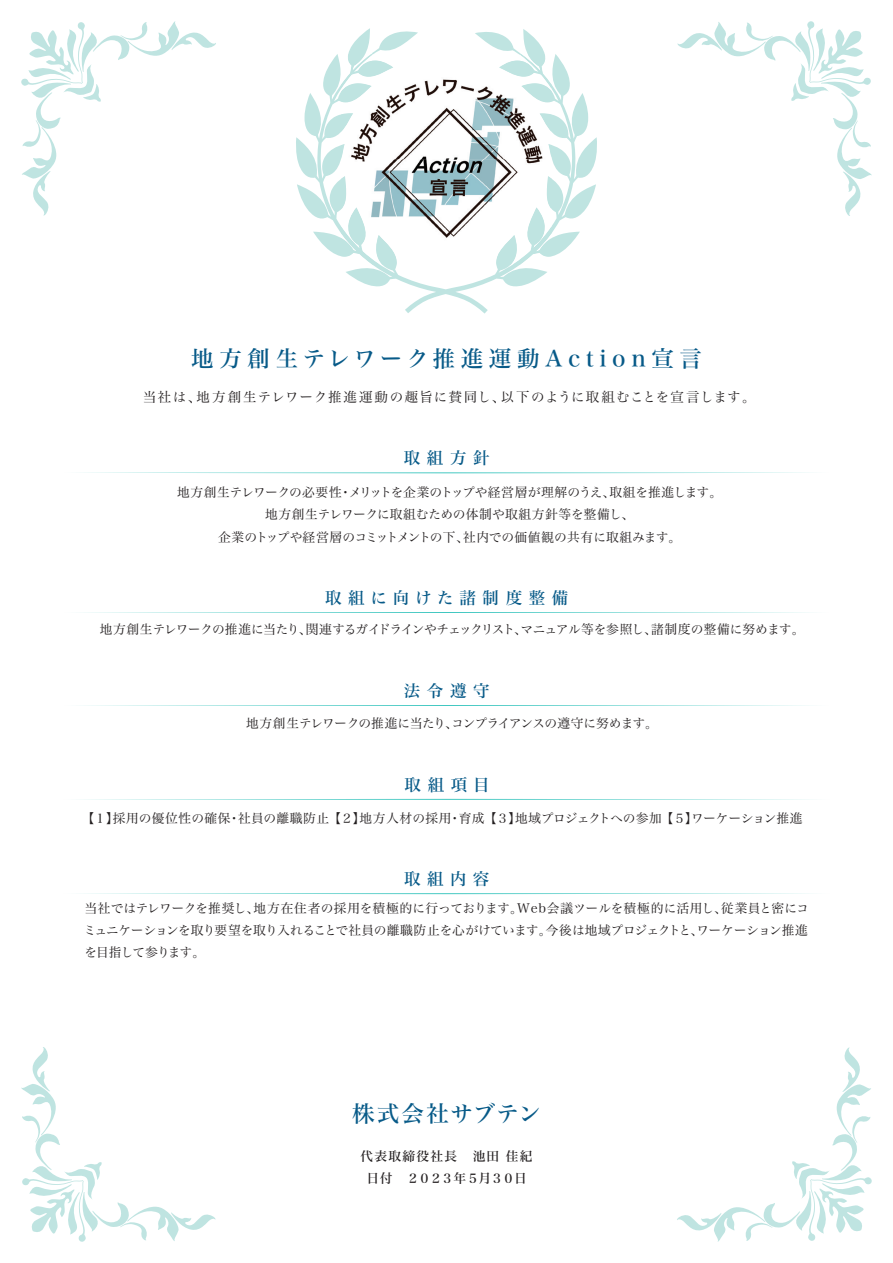
<style>
.page{position:relative;width:893px;height:1263px;background:#fff}
.page>*{position:absolute;margin:0;border:0;box-sizing:border-box;transform-origin:0 0}
.t1{font:22.5px "Hira Min Std N W5";letter-spacing:.25em;color:#075a88}
.t2{font:22.5px "Hira Min Std N W5";letter-spacing:.07em;color:#075a88}
.t3{font:16.5px "Hira Min Std N W5";letter-spacing:.4em;color:#075a88}
.t4{font:16.5px "Hira Min Std N W5";letter-spacing:.38em;color:#075a88}
.t5{font:13.5px "Hira Min Std N W3";letter-spacing:.085em;color:#231f20}
.t6{font:12.75px/22.4px "Hira Min Std N W3";letter-spacing:-.015em;color:#231f20;text-align:center}
.t7{font:12.75px "Hira Min Std N W3";letter-spacing:.015em;color:#231f20}
.t8{font:12.75px "Hira Min Std N W3";letter-spacing:-.035em;color:#231f20}
.t9{font:12.75px "Hira Min Std N W3";letter-spacing:-.045em;color:#231f20}
.t10{font:12.75px/22.4px "Hira Min Std N W5";letter-spacing:.02em;color:#231f20;text-align:center}
</style>
<div class="page">
<svg style="left:296px;top:28px;width:301px;height:286px"></svg>
<svg style="left:21px;top:21px;width:195px;height:195px"></svg>
<svg style="left:677px;top:21px;width:195px;height:195px"></svg>
<svg style="left:677px;top:1047px;width:195px;height:195px"></svg>
<svg style="left:21px;top:1047px;width:195px;height:195px"></svg>
<svg style="left:84px;top:472px;width:725px;height:1px"></svg>
<svg style="left:84px;top:612px;width:725px;height:1px"></svg>
<svg style="left:84px;top:705px;width:725px;height:1px"></svg>
<img style="left:394px;top:54px;width:105px;height:198px">
<img style="left:341px;top:54px;width:53px;height:211px">
<img style="left:499px;top:54px;width:52px;height:211px">
<img style="left:393px;top:252px;width:106px;height:13px">
<svg style="left:84px;top:893px;width:725px;height:1px"></svg>
<svg style="left:84px;top:799px;width:725px;height:1px"></svg>
<h1 class="t1" style="left:191px;top:342px;width:512px">地方創生テレワーク推進運動Action宣言</h1>
<p class="t5" style="left:143px;top:387px;width:614px">当社は、地方創生テレワーク推進運動の趣旨に賛同し、以下のように取組むことを宣言します。</p>
<p class="t3" style="left:404px;top:446px;width:87px">取組方針</p>
<p class="t6" style="left:177px;top:481px;width:547px">地方創生テレワークの必要性・メリットを企業のトップや経営層が理解のうえ、取組を推進します。地方創生テレワークに取組むための体制や取組方針等を整備し、<br>企業のトップや経営層のコミットメントの下、社内での価値観の共有に取組みます。</p>
<p class="t4" style="left:325px;top:586px;width:245px">取組に向けた諸制度整備</p>
<p class="t8" style="left:100px;top:620px;width:706px">地方創生テレワークの推進に当たり、関連するガイドラインやチェックリスト、マニュアル等を参照し、諸制度の整備に努めます。</p>
<p class="t3" style="left:404px;top:679px;width:87px">法令遵守</p>
<p class="t9" style="left:246px;top:714px;width:413px">地方創生テレワークの推進に当たり、コンプライアンスの遵守に努めます。</p>
<p class="t3" style="left:405px;top:773px;width:87px">取組項目</p>
<p class="t7" style="left:82px;top:809px;width:722px">【１】採用の優位性の確保・社員の離職防止 【２】地方人材の採用・育成 【３】地域プロジェクトへの参加 【５】ワーケーション推進</p>
<p class="t3" style="left:404px;top:867px;width:87px">取組内容</p>
<p class="t6" style="left:84px;top:896px;width:727px;text-align:justify">当社ではテレワークを推奨し、地方在住者の採用を積極的に行っております。Web会議ツールを積極的に活用し、従業員と密にコミュニケーションを取り要望を取り入れることで社員の離職防止を心がけています。今後は地域プロジェクトと、ワーケーション推進を目指して参ります。</p>
<h1 class="t2" style="left:352px;top:1097px;width:190px">株式会社サブテン</h1>
<p class="t10" style="left:360px;top:1144px;width:174px">代表取締役社長　池田 佳紀日付　２０２３年５月３０日</p>
</div>
